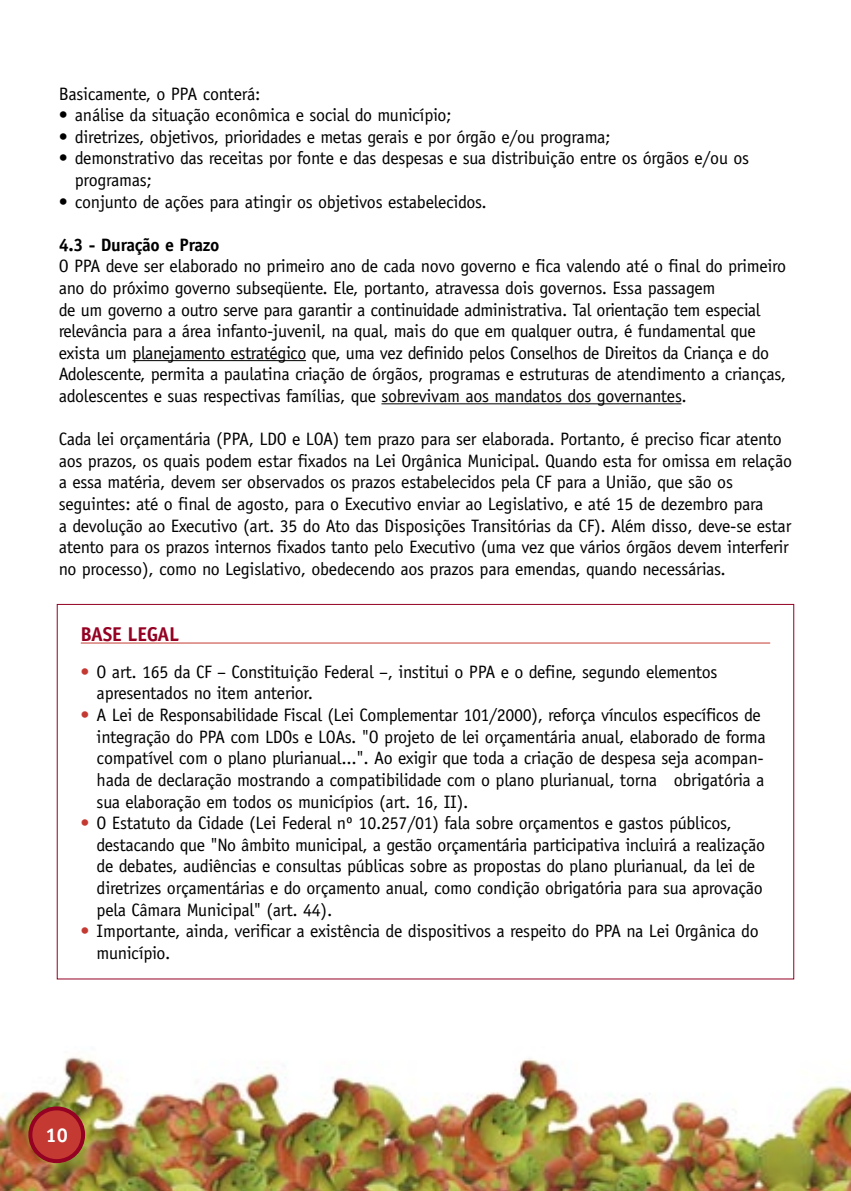
<style>
.page{position:relative;width:851px;height:1191px;background:#fff}
.page>*{position:absolute;margin:0;border:0;box-sizing:border-box;transform-origin:0 0}
.t1{font:700 20px "Officina Sans";letter-spacing:-.015em;color:#940123}
.t2{font:700 20px "Officina Sans";color:#fff}
.t3{font:18px/21.6px "Officina Sans";letter-spacing:-.015em;color:#000}
.t4{font:700 18px "Officina Sans";letter-spacing:-.015em;color:#000}
.s1{color:#c43a32}
</style>
<div class="page">
<img style="left:0;top:1057px;width:851px;height:134px">
<hr style="left:132px;top:360px;width:174px;height:1px;background:#000">
<hr style="left:381px;top:403px;width:300px;height:1px;background:#000">
<div style="left:30px;top:1108px;width:53px;height:53px;background:#c43a32;border-radius:50%"></div>
<div style="left:28px;top:1106px;width:57px;height:57px;border:4px solid #940123;border-radius:50%"></div>
<hr style="left:81px;top:642px;width:689px;height:1px;background:#c43a32">
<p class="t3" style="left:59px;top:83px;width:203px">Basicamente, o PPA conterá:</p>
<p class="t3" style="left:59px;top:104px;width:394px">• análise da situação econômica e social do município;</p>
<p class="t3" style="left:59px;top:126px;width:553px">• diretrizes, objetivos, prioridades e metas gerais e por órgão e/ou programa;</p>
<p class="t3" style="left:59px;top:147px;width:691px">• demonstrativo das receitas por fonte e das despesas e sua distribuição entre os órgãos e/ou os</p>
<p class="t3" style="left:75px;top:169px;width:78px">programas;</p>
<p class="t3" style="left:59px;top:191px;width:429px">• conjunto de ações para atingir os objetivos estabelecidos.</p>
<p class="t4" style="left:59px;top:233px;width:162px">4.3 - Duração e Prazo</p>
<p class="t3" style="left:59px;top:255px;width:729px">O PPA deve ser elaborado no primeiro ano de cada novo governo e fica valendo até o final do primeiro ano do próximo governo subseqüente. Ele, portanto, atravessa dois governos. Essa passagem</p>
<p class="t3" style="left:59px;top:299px;width:729px">de um governo a outro serve para garantir a continuidade administrativa. Tal orientação tem especial relevância para a área infanto-juvenil, na qual, mais do que em qualquer outra, é fundamental que exista um planejamento estratégico que, uma vez definido pelos Conselhos de Direitos da Criança e do Adolescente, permita a paulatina criação de órgãos, programas e estruturas de atendimento a crianças, adolescentes e suas respectivas famílias, que sobrevivam aos mandatos dos governantes.</p>
<p class="t3" style="left:59px;top:428px;width:734px">Cada lei orçamentária (PPA, LDO e LOA) tem prazo para ser elaborada. Portanto, é preciso ficar atento aos prazos, os quais podem estar fixados na Lei Orgânica Municipal. Quando esta for omissa em relação</p>
<p class="t3" style="left:59px;top:471px;width:734px">a essa matéria, devem ser observados os prazos estabelecidos pela CF para a União, que são os seguintes: até o final de agosto, para o Executivo enviar ao Legislativo, e até 15 de dezembro para<br>a devolução ao Executivo (art. 35 do Ato das Disposições Transitórias da CF). Além disso, deve-se estar atento para os prazos internos fixados tanto pelo Executivo (uma vez que vários órgãos devem interferir no processo), como no Legislativo, obedecendo aos prazos para emendas, quando necessárias.</p>
<p class="t1" style="left:80px;top:621px;width:100px">BASE LEGAL</p>
<p class="t3" style="left:97px;top:661px;width:622px;text-indent:-16px"><span class="s1">•</span> O art. 165 da CF – Constituição Federal –, institui o PPA e o define, segundo elementos apresentados no item anterior.</p>
<p class="t3" style="left:97px;top:704px;width:670px;text-indent:-16px"><span class="s1">•</span> A Lei de Responsabilidade Fiscal (Lei Complementar 101/2000), reforça vínculos específicos de integração do PPA com LDOs e LOAs. "O projeto de lei orçamentária anual, elaborado de forma compatível com o plano plurianual...". Ao exigir que toda a criação de despesa seja acompan&shy;hada de declaração mostrando a compatibilidade com o plano plurianual, torna obrigatória a sua elaboração em todos os municípios (art. 16, II).</p>
<p class="t3" style="left:97px;top:812px;width:669px;text-indent:-16px"><span class="s1">•</span> O Estatuto da Cidade (Lei Federal nº 10.257/01) fala sobre orçamentos e gastos públicos, destacando que "No âmbito municipal, a gestão orçamentária participativa incluirá a realização</p>
<p class="t3" style="left:97px;top:855px;width:667px">de debates, audiências e consultas públicas sobre as propostas do plano plurianual, da lei de diretrizes orçamentárias e do orçamento anual, como condição obrigatória para sua aprovação pela Câmara Municipal" (art. 44).</p>
<p class="t3" style="left:97px;top:920px;width:663px;text-indent:-16px"><span class="s1">•</span> Importante, ainda, verificar a existência de dispositivos a respeito do PPA na Lei Orgânica do município.</p>
<p class="t2" style="left:46px;top:1122px;width:24px">10</p>
</div>
